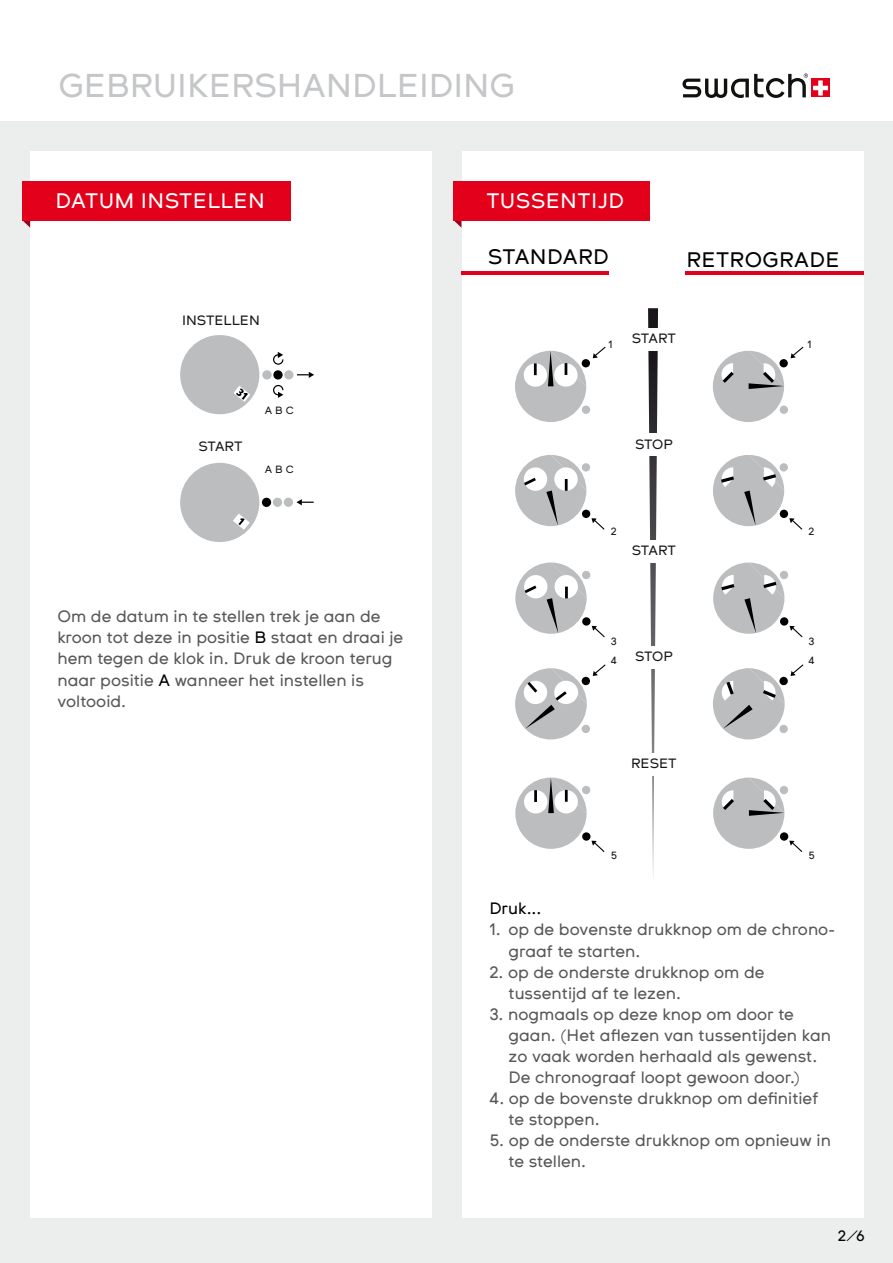
<style>
.page{position:relative;width:893px;height:1263px;background:#fff}
.page>*{position:absolute;margin:0;border:0;box-sizing:border-box;transform-origin:0 0}
.t1{font:33px "Swatch CT";color:#c5c6c8}
.t2{font:21px "Swatch CT";letter-spacing:.02em;color:#fff}
.t3{font:21px "Swatch CT";letter-spacing:.02em;color:#000}
.t4{font:16.5px/21px "Swatch CT";color:#58585a}
.t5{font:16.5px "Swatch CT";color:#000}
.t6{font:15px "Swatch CT";color:#000}
.t7{font:13.5px "Swatch CT";color:#1a171a}
.t8{font:10.5px "Swatch CT";color:#1a171a}
.s1{color:#000}
</style>
<div class="page">
<div style="left:0;top:122px;width:893px;height:1141px;background:#eceded"></div>
<div style="left:30px;top:151px;width:402px;height:1067px;background:#fff"></div>
<div style="left:462px;top:151px;width:402px;height:1067px;background:#fff"></div>
<svg style="left:22px;top:220px;width:8px;height:8px"></svg>
<div style="left:811px;top:79px;width:19px;height:18px;background:#e2001a"></div>
<svg style="left:682px;top:74px;width:146px;height:24px"></svg>
<svg style="left:454px;top:220px;width:7px;height:7px"></svg>
<div style="left:22px;top:181px;width:269px;height:39px;background:#e2001a"></div>
<div style="left:180px;top:335px;width:79px;height:79px;background:#bcbdbf;border-radius:50%"></div>
<svg style="left:297px;top:372px;width:17px;height:6px"></svg>
<div style="left:262px;top:370px;width:10px;height:9px;background:#bcbdbf;border-radius:50%"></div>
<div style="left:273px;top:370px;width:10px;height:9px;background:#000;border-radius:50%"></div>
<div style="left:284px;top:370px;width:9px;height:9px;background:#bcbdbf;border-radius:50%"></div>
<div style="left:273px;top:354px;width:10px;height:11px;border:1px solid #000;border-radius:50%"></div>
<svg style="left:278px;top:352px;width:5px;height:6px"></svg>
<svg style="left:273px;top:384px;width:11px;height:14px"></svg>
<div style="left:180px;top:463px;width:79px;height:79px;background:#bcbdbf;border-radius:50%"></div>
<svg style="left:296px;top:499px;width:18px;height:6px"></svg>
<div style="left:284px;top:498px;width:9px;height:9px;background:#bcbdbf;border-radius:50%"></div>
<div style="left:262px;top:498px;width:9px;height:9px;background:#000;border-radius:50%"></div>
<div style="left:273px;top:498px;width:9px;height:9px;background:#bcbdbf;border-radius:50%"></div>
<svg style="left:233px;top:514px;width:17px;height:16px"></svg>
<svg style="left:233px;top:386px;width:17px;height:16px"></svg>
<hr style="left:48px;top:725px;width:34px;height:1px;background:#000">
<hr style="left:48px;top:252px;width:34px;height:1px;background:#000">
<div style="left:453px;top:181px;width:196px;height:39px;background:#e2001a"></div>
<svg style="left:648px;top:308px;width:10px;height:569px"></svg>
<div style="left:622px;top:328px;width:59px;height:22px;background:#fff"></div>
<div style="left:622px;top:433px;width:59px;height:22px;background:#fff"></div>
<div style="left:622px;top:540px;width:59px;height:22px;background:#fff"></div>
<div style="left:622px;top:646px;width:59px;height:22px;background:#fff"></div>
<div style="left:622px;top:753px;width:59px;height:22px;background:#fff"></div>
<div style="left:582px;top:359px;width:8px;height:8px;background:#000;border-radius:50%"></div>
<div style="left:582px;top:406px;width:8px;height:8px;background:#bcbdbf;border-radius:50%"></div>
<svg style="left:593px;top:346px;width:13px;height:12px"></svg>
<svg style="left:515px;top:351px;width:71px;height:71px"></svg>
<svg style="left:515px;top:668px;width:72px;height:71px"></svg>
<div style="left:582px;top:677px;width:8px;height:8px;background:#000;border-radius:50%"></div>
<svg style="left:593px;top:664px;width:13px;height:12px"></svg>
<div style="left:582px;top:725px;width:8px;height:8px;background:#bcbdbf;border-radius:50%"></div>
<svg style="left:515px;top:777px;width:90px;height:75px"></svg>
<svg style="left:515px;top:455px;width:90px;height:75px"></svg>
<svg style="left:515px;top:562px;width:90px;height:76px"></svg>
<div style="left:779px;top:359px;width:9px;height:8px;background:#000;border-radius:50%"></div>
<div style="left:780px;top:406px;width:8px;height:8px;background:#bcbdbf;border-radius:50%"></div>
<svg style="left:791px;top:346px;width:13px;height:12px"></svg>
<svg style="left:713px;top:351px;width:71px;height:71px"></svg>
<svg style="left:713px;top:455px;width:90px;height:75px"></svg>
<div style="left:780px;top:571px;width:8px;height:8px;background:#bcbdbf;border-radius:50%"></div>
<div style="left:780px;top:617px;width:8px;height:9px;background:#000;border-radius:50%"></div>
<svg style="left:790px;top:626px;width:13px;height:12px"></svg>
<svg style="left:713px;top:562px;width:71px;height:72px"></svg>
<svg style="left:779px;top:677px;width:9px;height:8px"></svg>
<svg style="left:791px;top:664px;width:13px;height:12px"></svg>
<div style="left:779px;top:725px;width:9px;height:8px;background:#bcbdbf;border-radius:50%"></div>
<svg style="left:713px;top:668px;width:72px;height:71px"></svg>
<svg style="left:713px;top:777px;width:90px;height:75px"></svg>
<hr style="left:462px;top:272px;width:147px;height:3px;background:#e2001a">
<hr style="left:685px;top:272px;width:179px;height:3px;background:#e2001a">
<h1 class="t1" style="left:58px;top:67px;width:458px">GEBRUIKERSHANDLEIDING</h1>
<p class="t2" style="left:55px;top:189px;width:211px">DATUM INSTELLEN</p>
<p class="t7" style="left:182px;top:312px;width:79px">INSTELLEN</p>
<p class="t7" style="left:198px;top:438px;width:46px">START</p>
<p class="t8" style="left:265px;top:404px;width:30px">A B C</p>
<p class="t8" style="left:265px;top:464px;width:30px">A B C</p>
<p class="t4" style="left:57px;top:606px;width:347px">Om de datum in te stellen trek je aan de kroon tot deze in positie <span class="s1">B</span> staat en draai je hem tegen de klok in. Druk de kroon terug naar positie <span class="s1">A</span> wanneer het instellen is voltooid.</p>
<p class="t2" style="left:486px;top:189px;width:139px">TUSSENTIJD</p>
<p class="t3" style="left:488px;top:245px;width:31px">Standard</p>
<p class="t3" style="left:686px;top:247px;width:155px">RETROGRADE</p>
<p class="t7" style="left:632px;top:331px;width:46px">START</p>
<p class="t8" style="left:609px;top:338px;width:6px">1</p>
<p class="t8" style="left:808px;top:338px;width:6px">1</p>
<p class="t7" style="left:635px;top:436px;width:39px">STOP</p>
<p class="t8" style="left:611px;top:526px;width:7px">2</p>
<p class="t8" style="left:808px;top:525px;width:7px">2</p>
<p class="t7" style="left:632px;top:543px;width:46px">START</p>
<p class="t8" style="left:611px;top:635px;width:8px">3</p>
<p class="t8" style="left:808px;top:635px;width:8px">3</p>
<p class="t8" style="left:611px;top:655px;width:8px">4</p>
<p class="t8" style="left:808px;top:655px;width:8px">4</p>
<p class="t7" style="left:635px;top:649px;width:39px">STOP</p>
<p class="t7" style="left:631px;top:756px;width:47px">RESET</p>
<p class="t8" style="left:611px;top:849px;width:8px">5</p>
<p class="t8" style="left:808px;top:849px;width:8px">5</p>
<p class="t5" style="left:489px;top:899px;width:54px">Druk...</p>
<p class="t4" style="left:508px;top:919px;width:328px;text-indent:-19px">1. op de bovenste drukknop om de chrono&shy;graaf te starten.</p>
<p class="t4" style="left:508px;top:961px;width:258px;text-indent:-19px">2. op de onderste drukknop om de tussentijd af te lezen.</p>
<p class="t4" style="left:508px;top:1003px;width:324px;text-indent:-19px">3. nogmaals op deze knop om door te gaan. (Het aflezen van tussentijden kan zo vaak worden herhaald als gewenst.<br>De chronograaf loopt gewoon door.)</p>
<p class="t4" style="left:508px;top:1087px;width:312px;text-indent:-19px">4. op de bovenste drukknop om definitief te stoppen.</p>
<p class="t4" style="left:508px;top:1129px;width:324px;text-indent:-19px">5. op de onderste drukknop om opnieuw in te stellen.</p>
<p class="t6" style="left:838px;top:1227px;width:29px">2/6</p>
</div>
